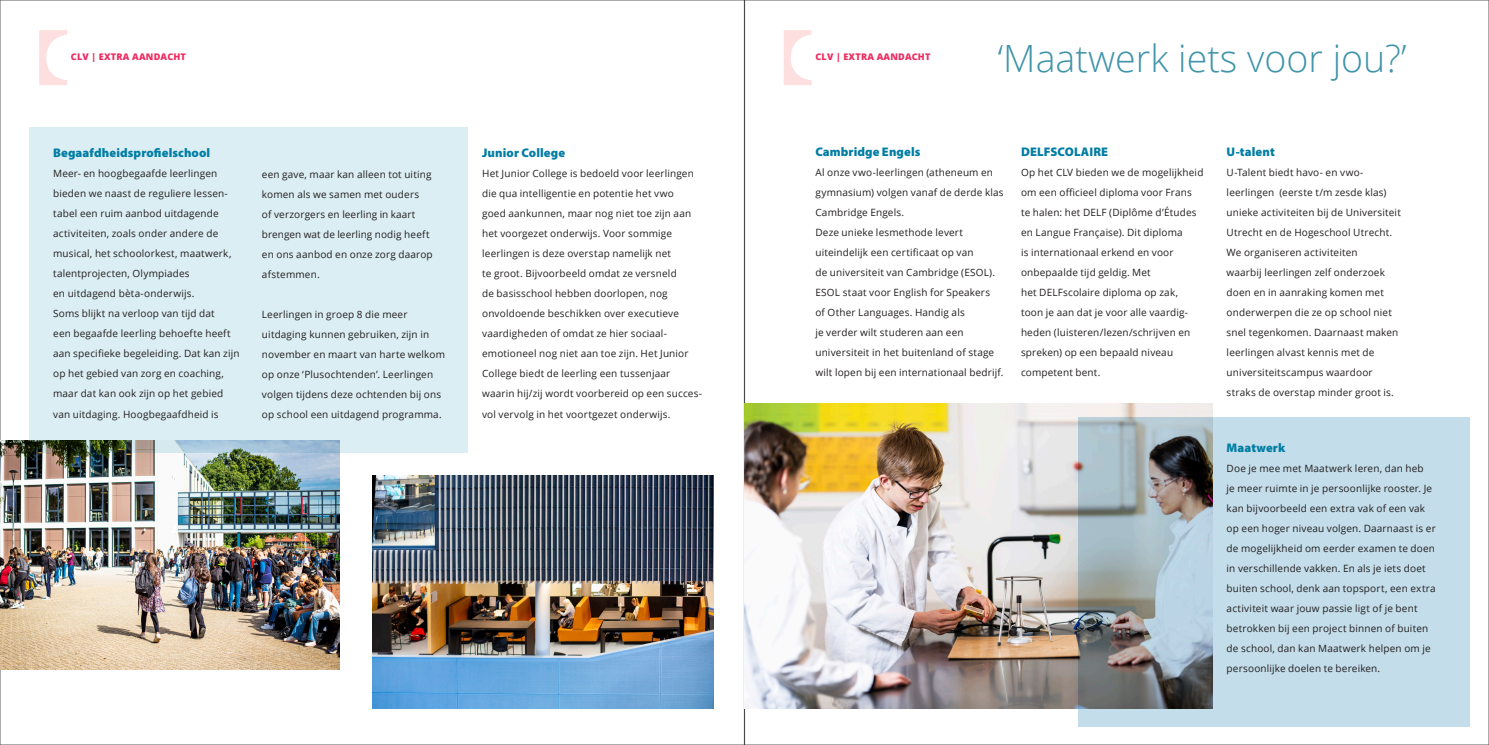
<style>
.page{position:relative;width:1489px;height:745px;background:#fff}
.page>*{position:absolute;margin:0;border:0;box-sizing:border-box;transform-origin:0 0}
.t1{font:300 37.5px "Open Sans";color:#4194a9}
.Kopje{font:900 12.5px "Myriad Pro";letter-spacing:.01em;color:#007da4}
.t2{font:10px/20px "Open Sans";letter-spacing:.015em;color:#231f20}
.t3{font:800 9.12px "Open Sans";letter-spacing:.02em;color:#ee2a60}
</style>
<div class="page">
<img style="left:0;top:440px;width:339px;height:229px">
<div style="left:30px;top:127px;width:438px;height:325px;background:#dbeef4"></div>
<img style="left:744px;top:403px;width:468px;height:305px">
<img style="left:372px;top:475px;width:341px;height:233px">
<svg style="left:39px;top:30px;width:28px;height:55px"></svg>
<svg style="left:784px;top:30px;width:27px;height:55px"></svg>
<svg style="left:1077px;top:417px;width:392px;height:309px;background:#b2c7d1"></svg>
<p class="t3" style="left:71px;top:50px;width:117px">CLV | EXTRA AANDACHT</p>
<p class="t3" style="left:815px;top:50px;width:117px">CLV | EXTRA AANDACHT</p>
<p class="t1" style="left:997px;top:32px;width:410px">‘Maatwerk iets voor jou?’</p>
<p class="Kopje" style="left:53px;top:144px;width:158px">Begaafdheidsprofielschool</p>
<p class="t2" style="left:53px;top:163px;width:180px">Meer- en hoogbegaafde leerlingen bieden we naast de reguliere lessen&shy;tabel een ruim aanbod uitdagende activiteiten, zoals onder andere de musical, het schoolorkest, maatwerk, talentprojecten, Olympiades<br>en uitdagend bèta-onderwijs.</p>
<p class="t2" style="left:53px;top:303px;width:188px">Soms blijkt na verloop van tijd dat<br>een begaafde leerling behoefte heeft aan specifieke begeleiding. Dat kan zijn op het gebied van zorg en coaching, maar dat kan ook zijn op het gebied van uitdaging. Hoogbegaafdheid is</p>
<p class="t2" style="left:262px;top:164px;width:172px">een gave, maar kan alleen tot uiting komen als we samen met ouders<br>of verzorgers en leerling in kaart brengen wat de leerling nodig heeft en ons aanbod en onze zorg daarop afstemmen.</p>
<p class="t2" style="left:262px;top:304px;width:184px">Leerlingen in groep 8 die meer uitdaging kunnen gebruiken, zijn in november en maart van harte welkom op onze ‘Plusochtenden’. Leerlingen volgen tijdens deze ochtenden bij ons op school een uitdagend programma.</p>
<p class="Kopje" style="left:482px;top:144px;width:84px">Junior College</p>
<p class="t2" style="left:482px;top:163px;width:220px">Het Junior College is bedoeld voor leerlingen die qua intelligentie en potentie het vwo<br>goed aankunnen, maar nog niet toe zijn aan het voorgezet onderwijs. Voor sommige leerlingen is deze overstap namelijk net<br>te groot. Bijvoorbeeld omdat ze versneld<br>de basisschool hebben doorlopen, nog onvoldoende beschikken over executieve vaardigheden of omdat ze hier sociaal&shy;emotioneel nog niet aan toe zijn. Het Junior College biedt de leerling een tussenjaar waarin hij/zij wordt voorbereid op een succes&shy;vol vervolg in het voortgezet onderwijs.</p>
<p class="Kopje" style="left:815px;top:143px;width:107px">Cambridge Engels</p>
<p class="t2" style="left:815px;top:162px;width:190px">Al onze vwo-leerlingen (atheneum en gymnasium) volgen vanaf de derde klas<br>Cambridge Engels.</p>
<p class="t2" style="left:815px;top:222px;width:189px">Deze unieke lesmethode levert uiteindelijk een certificaat op van<br>de universiteit van Cambridge (ESOL).<br>ESOL staat voor English for Speakers<br>of Other Languages. Handig als<br>je verder wilt studeren aan een universiteit in het buitenland of stage wilt lopen bij een internationaal bedrijf.</p>
<p class="Kopje" style="left:1020px;top:143px;width:89px">DELFSCOLAIRE</p>
<p class="t2" style="left:1020px;top:162px;width:184px">Op het CLV bieden we de mogelijkheid om een officieel diploma voor Frans te halen: het DELF (Diplôme d’Études en Langue Française). Dit diploma<br>is internationaal erkend en voor onbepaalde tijd geldig. Met<br>het DELFscolaire diploma op zak,<br>toon je aan dat je voor alle vaardig&shy;heden (luisteren/lezen/schrijven en spreken) op een bepaald niveau competent bent.</p>
<p class="Kopje" style="left:1226px;top:143px;width:50px">U-talent</p>
<p class="t2" style="left:1226px;top:162px;width:176px">U-Talent biedt havo- en vwo&shy;leerlingen (eerste t/m zesde klas) unieke activiteiten bij de Universiteit Utrecht en de Hogeschool Utrecht.<br>We organiseren activiteiten<br>waarbij leerlingen zelf onderzoek doen en in aanraking komen met onderwerpen die ze op school niet snel tegenkomen. Daarnaast maken leerlingen alvast kennis met de universiteitscampus waardoor straks de overstap minder groot is.</p>
<p class="Kopje" style="left:1226px;top:438px;width:60px">Maatwerk</p>
<p class="t2" style="left:1226px;top:457px;width:211px">Doe je mee met Maatwerk leren, dan heb<br>je meer ruimte in je persoonlijke rooster. Je kan bijvoorbeeld een extra vak of een vak op een hoger niveau volgen. Daarnaast is er de mogelijkheid om eerder examen te doen in verschillende vakken. En als je iets doet buiten school, denk aan topsport, een extra activiteit waar jouw passie ligt of je bent betrokken bij een project binnen of buiten de school, dan kan Maatwerk helpen om je persoonlijke doelen te bereiken.</p>
</div>
